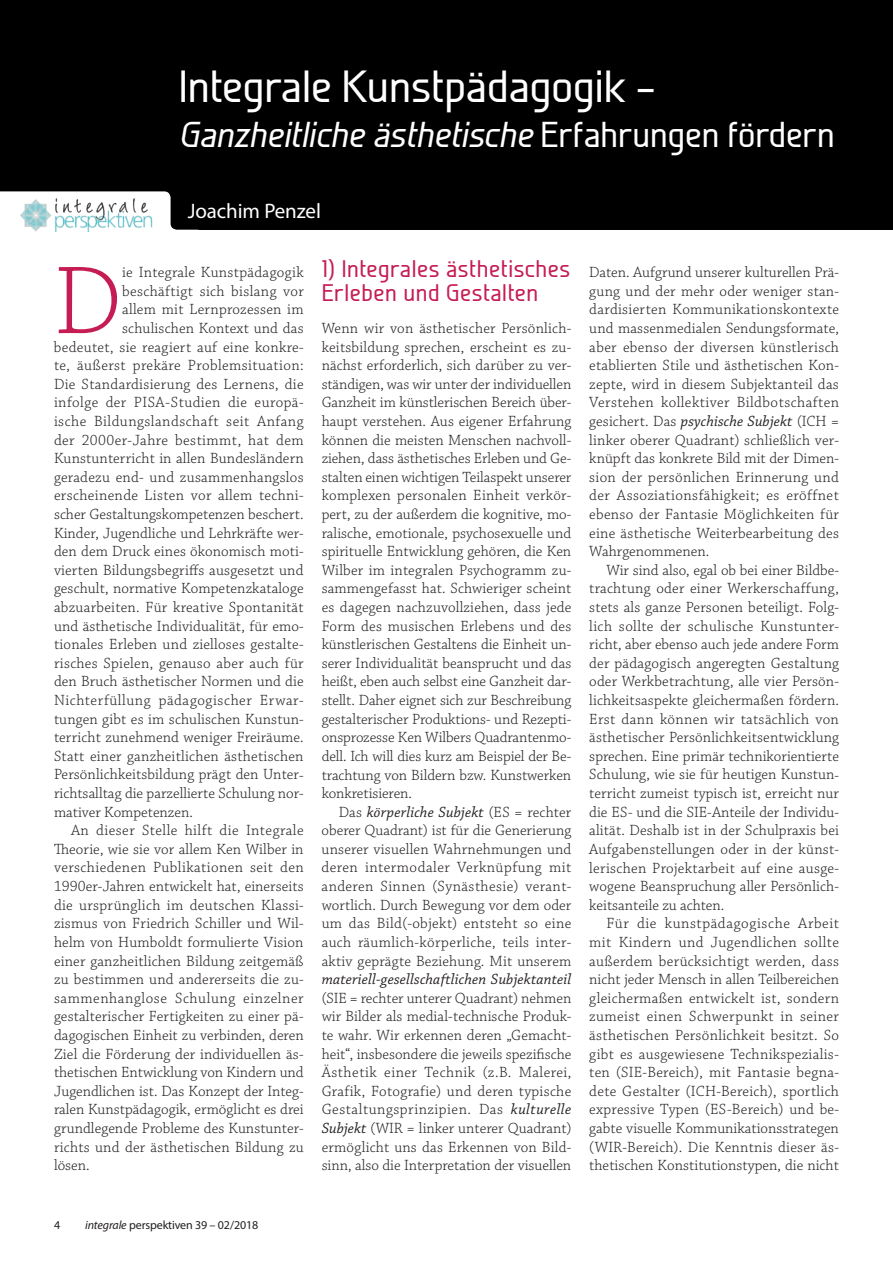
<style>
.page{position:relative;width:893px;height:1263px;background:#fff}
.page>*{position:absolute;margin:0;border:0;box-sizing:border-box;transform-origin:0 0}
.t1{font:300 101.4px "Chaparral Pro";color:#c51d53}
.t2{font:500 45px "Galette";color:#fff}
.t3{font:italic 500 36px "Galette";color:#fff}
.t4{font:500 24px/24px "Galette";letter-spacing:.025em;color:#c51d53}
.t5{font:21px "Myriad Pro";letter-spacing:-.005em;color:#fff}
.t6{font:300 15.6px/18.6px "Chaparral Pro";letter-spacing:.01em;color:#231f20;text-align:justify}
.t7{font:300 15.6px "Chaparral Pro";letter-spacing:.03em;color:#231f20}
.t8{font:300 15.6px "Chaparral Pro";letter-spacing:.035em;color:#231f20}
.t9{font:italic 15.6px "Chaparral Pro";letter-spacing:.01em;color:#231f20}
.t10{font:12px "Myriad Pro";letter-spacing:-.01em;color:#231f20}
.s1{font-style:normal}
.s2{font-weight:400;font-style:italic}
.s3{font-style:italic}
</style>
<div class="page">
<div style="left:0;top:0;width:893px;height:229px;background:#000"></div>
<svg style="left:0;top:191px;width:203px;height:41px"></svg>
<img style="left:21px;top:198px;width:146px;height:33px">
<h2 class="t2" style="left:179px;top:59px;width:478px">Integrale Kunstpädagogik –</h2>
<h3 class="t3" style="left:179px;top:112px;width:657px">Ganzheitliche ästhetische <span class="s1">Erfahrungen fördern</span></h3>
<h3 class="t5" style="left:188px;top:198px;width:135px">Joachim Penzel</h3>
<h1 class="t1" style="left:54px;top:246px;width:70px">D</h1>
<p class="t6" style="left:122px;top:264px;width:183px">ie Integrale Kunstpädagogik</p>
<p class="t6" style="left:122px;top:282px;width:183px">beschäftigt sich bislang vor</p>
<p class="t6" style="left:122px;top:301px;width:183px">allem mit Lernprozessen im</p>
<p class="t6" style="left:122px;top:319px;width:183px">schulischen Kontext und das</p>
<p class="t6" style="left:54px;top:338px;width:251px">bedeutet, sie reagiert auf eine konkre-</p>
<p class="t7" style="left:54px;top:357px;width:251px">te, äußerst prekäre Problemsituation:</p>
<p class="t6" style="left:54px;top:375px;width:251px">Die Standardisierung des Lernens, die</p>
<p class="t7" style="left:54px;top:394px;width:251px">infolge der PISA-Studien die europä-</p>
<p class="t7" style="left:54px;top:413px;width:251px">ische Bildungslandschaft seit Anfang</p>
<p class="t7" style="left:54px;top:431px;width:251px">der 2000er-Jahre bestimmt, hat dem</p>
<p class="t6" style="left:54px;top:450px;width:251px">Kunstunterricht in allen Bundesländern</p>
<p class="t6" style="left:54px;top:468px;width:251px">geradezu end- und zusammenhangslos</p>
<p class="t6" style="left:54px;top:487px;width:251px">erscheinende Listen vor allem techni-</p>
<p class="t6" style="left:54px;top:505px;width:251px">scher Gestaltungskompetenzen beschert.</p>
<p class="t6" style="left:54px;top:524px;width:251px">Kinder, Jugendliche und Lehrkräfte wer-</p>
<p class="t6" style="left:54px;top:543px;width:251px">den dem Druck eines ökonomisch moti-</p>
<p class="t6" style="left:54px;top:561px;width:251px">vierten Bildungsbegriffs ausgesetzt und</p>
<p class="t6" style="left:54px;top:580px;width:251px">geschult, normative Kompetenzkataloge</p>
<p class="t6" style="left:54px;top:598px;width:251px">abzuarbeiten. Für kreative Spontanität</p>
<p class="t6" style="left:54px;top:617px;width:251px">und ästhetische Individualität, für emo-</p>
<p class="t6" style="left:54px;top:636px;width:251px">tionales Erleben und zielloses gestalte-</p>
<p class="t6" style="left:54px;top:654px;width:251px">risches Spielen, genauso aber auch für</p>
<p class="t6" style="left:54px;top:673px;width:251px">den Bruch ästhetischer Normen und die</p>
<p class="t8" style="left:54px;top:692px;width:251px">Nichterfüllung pädagogischer Erwar-</p>
<p class="t6" style="left:54px;top:710px;width:251px">tungen gibt es im schulischen Kunstun-</p>
<p class="t6" style="left:54px;top:729px;width:251px">terricht zunehmend weniger Freiräume.</p>
<p class="t6" style="left:54px;top:747px;width:251px">Statt einer ganzheitlichen ästhetischen</p>
<p class="t6" style="left:54px;top:766px;width:251px">Persönlichkeitsbildung prägt den Unter-</p>
<p class="t6" style="left:54px;top:784px;width:251px">richtsalltag die parzellierte Schulung nor-</p>
<p class="t6" style="left:54px;top:803px;width:140px">mativer Kompetenzen.</p>
<p class="t7" style="left:71px;top:822px;width:234px">An dieser Stelle hilft die Integrale</p>
<p class="t6" style="left:54px;top:840px;width:251px">Theorie, wie sie vor allem Ken Wilber in</p>
<p class="t7" style="left:54px;top:859px;width:251px">verschiedenen Publikationen seit den</p>
<p class="t6" style="left:54px;top:877px;width:251px">1990er-Jahren entwickelt hat, einerseits</p>
<p class="t6" style="left:54px;top:896px;width:251px">die ursprünglich im deutschen Klassi-</p>
<p class="t6" style="left:54px;top:915px;width:251px">zismus von Friedrich Schiller und Wil-</p>
<p class="t6" style="left:54px;top:933px;width:251px">helm von Humboldt formulierte Vision</p>
<p class="t6" style="left:54px;top:952px;width:251px">einer ganzheitlichen Bildung zeitgemäß</p>
<p class="t6" style="left:54px;top:970px;width:251px">zu bestimmen und andererseits die zu-</p>
<p class="t8" style="left:54px;top:989px;width:251px">sammenhanglose Schulung einzelner</p>
<p class="t6" style="left:54px;top:1008px;width:251px">gestalterischer Fertigkeiten zu einer pä-</p>
<p class="t6" style="left:54px;top:1026px;width:251px">dagogischen Einheit zu verbinden, deren</p>
<p class="t6" style="left:54px;top:1045px;width:251px">Ziel die Förderung der individuellen äs-</p>
<p class="t6" style="left:54px;top:1063px;width:251px">thetischen Entwicklung von Kindern und</p>
<p class="t6" style="left:54px;top:1082px;width:251px">Jugendlichen ist. Das Konzept der Integ-</p>
<p class="t6" style="left:54px;top:1101px;width:251px">ralen Kunstpädagogik, ermöglicht es drei</p>
<p class="t6" style="left:54px;top:1119px;width:251px">grundlegende Probleme des Kunstunter-</p>
<p class="t6" style="left:54px;top:1138px;width:251px">richts und der ästhetischen Bildung zu</p>
<p class="t6" style="left:54px;top:1156px;width:37px">lösen.</p>
<h3 class="t4" style="left:322px;top:256px;width:250px">1) Integrales ästhetisches<br>Erleben und Gestalten</h3>
<p class="t6" style="left:322px;top:319px;width:251px">Wenn wir von ästhetischer Persönlich&shy;keitsbildung sprechen, erscheint es zu&shy;nächst erforderlich, sich darüber zu ver&shy;ständigen, was wir unter der individuellen Ganzheit im künstlerischen Bereich über&shy;haupt verstehen. Aus eigener Erfahrung können die meisten Menschen nachvoll&shy;ziehen, dass ästhetisches Erleben und Ge&shy;stalten einen wichtigen Teilaspekt unserer komplexen personalen Einheit verkör&shy;pert, zu der außerdem die kognitive, mo&shy;ralische, emotionale, psychosexuelle und spirituelle Entwicklung gehören, die Ken Wilber im integralen Psychogramm zu&shy;sammengefasst hat. Schwieriger scheint es dagegen nachzuvollziehen, dass jede Form des musischen Erlebens und des künstlerischen Gestaltens die Einheit un&shy;serer Individualität beansprucht und das heißt, eben auch selbst eine Ganzheit dar&shy;stellt. Daher eignet sich zur Beschreibung gestalterischer Produktions- und Rezepti&shy;onsprozesse Ken Wilbers Quadrantenmo&shy;dell. Ich will dies kurz am Beispiel der Be&shy;trachtung von Bildern bzw. Kunstwerken konkretisieren.</p>
<p class="t6" style="left:322px;top:803px;width:251px;text-indent:17px">Das <span class="s2">körperliche Subjekt</span> (ES = rechter oberer Quadrant) ist für die Generierung unserer visuellen Wahrnehmungen und deren intermodaler Verknüpfung mit anderen Sinnen (Synästhesie) verant&shy;wortlich. Durch Bewegung vor dem oder um das Bild(-objekt) entsteht so eine auch räumlich-körperliche, teils inter&shy;aktiv geprägte Beziehung. Mit unserem</p>
<p class="t9" style="left:322px;top:970px;width:251px">materiell-gesellschaftlichen Subjektanteil</p>
<p class="t6" style="left:322px;top:989px;width:251px">(SIE = rechter unterer Quadrant) nehmen wir Bilder als medial-technische Produk&shy;te wahr. Wir erkennen deren „Gemacht&shy;heit“, insbesondere die jeweils spezifische Ästhetik einer Technik (z.B. Malerei, Grafik, Fotografie) und deren typische Gestaltungsprinzipien. Das <span class="s2">kulturelle Subjekt</span> (WIR = linker unterer Quadrant) ermöglicht uns das Erkennen von Bild&shy;sinn, also die Interpretation der visuellen</p>
<p class="t6" style="left:589px;top:264px;width:251px">Daten. Aufgrund unserer kulturellen Prä&shy;gung und der mehr oder weniger stan&shy;dardisierten Kommunikationskontexte und massenmedialen Sendungsformate, aber ebenso der diversen künstlerisch etablierten Stile und ästhetischen Kon&shy;zepte, wird in diesem Subjektanteil das Verstehen kollektiver Bildbotschaften gesichert. Das <span class="s2">psychische Subjekt</span> (ICH = linker oberer Quadrant) schließlich ver&shy;knüpft das konkrete Bild mit der Dimen&shy;sion der persönlichen Erinnerung und der Assoziationsfähigkeit; es eröffnet ebenso der Fantasie Möglichkeiten für eine ästhetische Weiterbearbeitung des Wahrgenommenen.</p>
<p class="t6" style="left:589px;top:561px;width:251px;text-indent:17px">Wir sind also, egal ob bei einer Bildbe&shy;trachtung oder einer Werkerschaffung, stets als ganze Personen beteiligt. Folg&shy;lich sollte der schulische Kunstunter&shy;richt, aber ebenso auch jede andere Form der pädagogisch angeregten Gestaltung oder Werkbetrachtung, alle vier Persön&shy;lichkeitsaspekte gleichermaßen fördern.<br>Erst dann können wir tatsächlich von ästhetischer Persönlichkeitsentwicklung sprechen. Eine primär technikorientierte Schulung, wie sie für heutigen Kunstun&shy;terricht zumeist typisch ist, erreicht nur die ES- und die SIE-Anteile der Individu&shy;alität. Deshalb ist in der Schulpraxis bei Aufgabenstellungen oder in der künst&shy;lerischen Projektarbeit auf eine ausge&shy;wogene Beanspruchung aller Persönlich&shy;keitsanteile zu achten.</p>
<p class="t6" style="left:589px;top:915px;width:251px;text-indent:17px">Für die kunstpädagogische Arbeit mit Kindern und Jugendlichen sollte außerdem berücksichtigt werden, dass nicht jeder Mensch in allen Teilbereichen gleichermaßen entwickelt ist, sondern zumeist einen Schwerpunkt in seiner ästhetischen Persönlichkeit besitzt. So gibt es ausgewiesene Technikspezialis&shy;ten (SIE-Bereich), mit Fantasie begna&shy;dete Gestalter (ICH-Bereich), sportlich expressive Typen (ES-Bereich) und be&shy;gabte visuelle Kommunikationsstrategen (WIR-Bereich). Die Kenntnis dieser äs&shy;thetischen Konstitutionstypen, die nicht</p>
<p class="t10" style="left:54px;top:1217px;width:8px">4</p>
<p class="t10" style="left:85px;top:1217px;width:175px"><span class="s3">integrale</span> perspektiven 39 – 02/2018</p>
</div>
